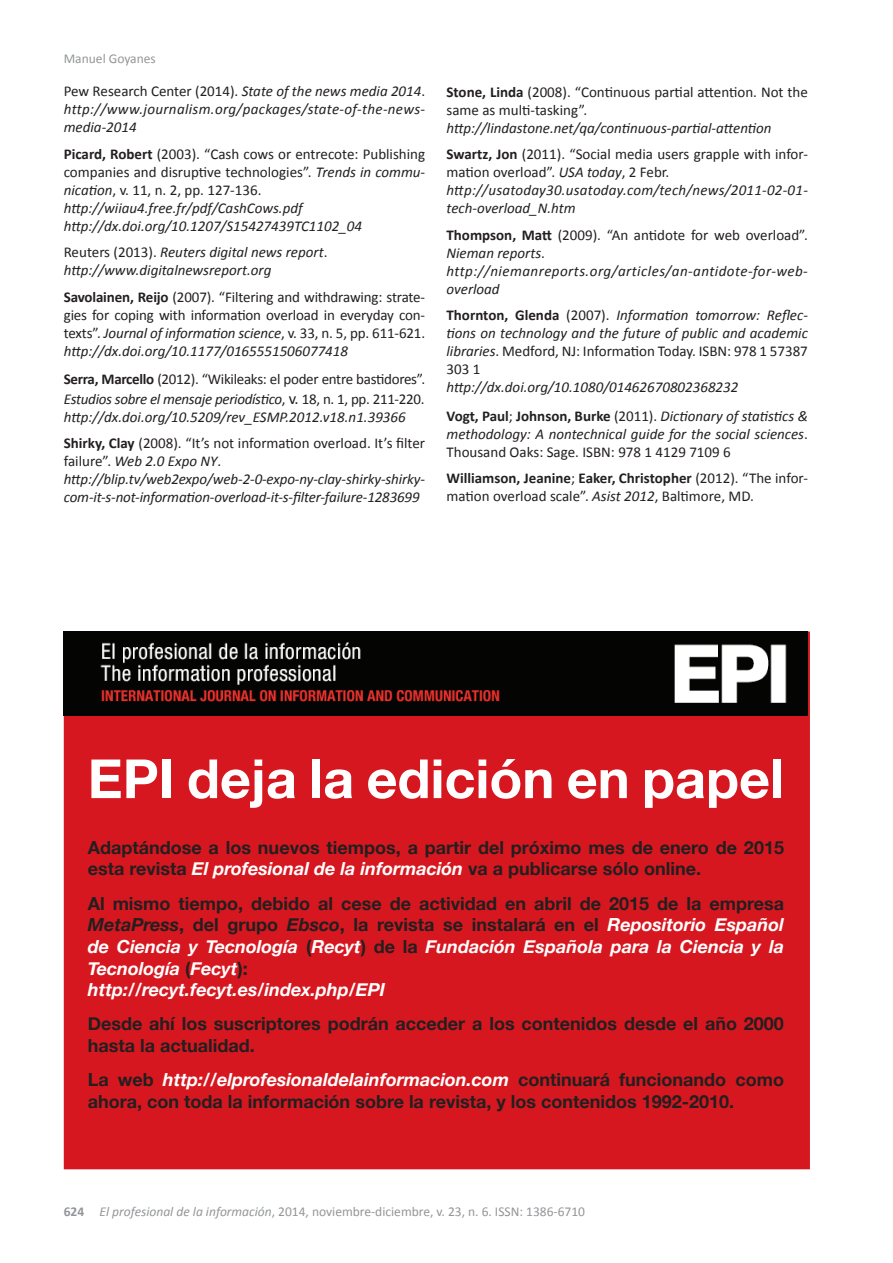
<style>
.page{position:relative;width:893px;height:1263px;background:#fff}
.page>*{position:absolute;margin:0;border:0;box-sizing:border-box;transform-origin:0 0}
.t1{font:700 54px "Helvetica Neue";color:#fff}
.t2{font:700 18px/21.6px "Helvetica Neue";color:#231f20}
.t3{font:italic 700 18px/21.6px "Helvetica Neue";color:#fff}
.t4{font:italic 15px/18px "Calibri";color:#231f20}
.t5{font:15px/18px "Calibri";letter-spacing:-.01em;color:#231f20}
.t6{font:italic 15px/18px "Calibri";letter-spacing:.03em;color:#231f20}
.t7{font:13.5px "Calibri";color:#939598}
.s1{font-style:normal}
.s2{font-weight:700;font-style:normal}
.s3{font-weight:700}
.s4{font-style:italic}
.s5{font-size:16.5px}
.s6{font-style:italic;color:#fff}
.s7{font-style:normal;color:#231f20}
.s8{color:#231f20}
</style>
<div class="page">
<div style="left:64px;top:631px;width:746px;height:538px;background:#d7171f;border:2px solid #d7171f"></div>
<img style="left:64px;top:631px;width:744px;height:85px">
<p class="t7" style="left:64px;top:50px;width:94px">Manuel Goyanes</p>
<p class="t4" style="left:64px;top:82px;width:363px;text-align:justify"><span class="s1">Pew Research Center (2014).</span> State of the news media 2014<span class="s1">. </span>http://www.journalism.org/packages/state-of-the-news&shy;media-2014</p>
<p class="t4" style="left:64px;top:144px;width:363px"><span class="s2">Picard, Robert</span> <span class="s1">(2003). “Cash cows or entrecote: Publishing companies and disruptive technologies”.</span> Trends in commu&shy;nication<span class="s1">, v. 11, n. 2, pp. 127-136. </span>http://wiiau4.free.fr/pdf/CashCows.pdf http://dx.doi.org/10.1207/S15427439TC1102_04</p>
<p class="t4" style="left:64px;top:243px;width:265px"><span class="s1">Reuters (2013).</span> Reuters digital news report<span class="s1">. </span>http://www.digitalnewsreport.org</p>
<p class="t5" style="left:64px;top:288px;width:363px;text-align:justify"><span class="s3">Savolainen, Reijo</span> (2007). “Filtering and withdrawing: strate&shy;gies for coping with information overload in everyday con&shy;texts”. <span class="s4">Journal of information science</span>, v. 33, n. 5, pp. 611-621. <span class="s4">http://dx.doi.org/10.1177/0165551506077418</span></p>
<p class="t5" style="left:64px;top:369px;width:363px;line-height:19.8px"><span class="s3">Serra, Marcello</span> (2012). “Wikileaks: el poder entre bastidores”.<br><span class="s4">Estudios sobre el mensaje periodístico</span>, <span class="s5">v.</span> 18, n. 1, pp. 211-220.</p>
<p class="t4" style="left:64px;top:403px;width:363px;line-height:26.5px">http://dx.doi.org/10.5209/rev_ESMP.2012.v18.n1.39366<br><span class="s2">Shirky, Clay</span> <span class="s1">(2008). “It’s not information overload. It’s filter</span></p>
<p class="t4" style="left:64px;top:452px;width:363px"><span class="s1">failure”.</span> Web 2.0 Expo NY<span class="s1">. </span>http://blip.tv/web2expo/web-2-0-expo-ny-clay-shirky-shirky&shy;com-it-s-not-information-overload-it-s-filter-failure-1283699</p>
<p class="t5" style="left:446px;top:83px;width:363px"><span class="s3">Stone, Linda</span> (2008). “Continuous partial attention. Not the same as multi-tasking”.</p>
<p class="t4" style="left:446px;top:114px;width:363px;line-height:26.5px">http://lindastone.net/qa/continuous-partial-attention<br><span class="s2">Swartz, Jon</span> <span class="s1">(2011). “Social media users grapple with infor-</span></p>
<p class="t4" style="left:446px;top:163px;width:363px"><span class="s1">mation overload”.</span> USA today<span class="s1">, 2 Febr. </span>http://usatoday30.usatoday.com/tech/news/2011-02-01- tech-overload_N.htm</p>
<p class="t6" style="left:446px;top:225px;width:363px"><span class="s2">Thompson, Matt</span> <span class="s1">(2009). “An antidote for web overload”.<br></span>Nieman reports<span class="s1">. </span>http://niemanreports.org/articles/an-antidote-for-web&shy;overload</p>
<p class="t4" style="left:446px;top:306px;width:363px;text-align:justify"><span class="s2">Thornton, Glenda</span> <span class="s1">(2007).</span> Information tomorrow: Reflec&shy;tions on technology and the future of public and academic libraries<span class="s1">. Medford, NJ: Information Today. ISBN: 978 1 57387<br>303 1</span></p>
<p class="t4" style="left:446px;top:372px;width:363px;line-height:28.7px">http://dx.doi.org/10.1080/01462670802368232<br><span class="s2">Vogt, Paul</span><span class="s1">;</span> <span class="s2">Johnson, Burke</span> <span class="s1">(2011).</span> Dictionary of statistics &amp;</p>
<p class="t4" style="left:446px;top:424px;width:363px">methodology: A nontechnical guide for the social sciences<span class="s1">.<br>Thousand Oaks: Sage. ISBN: 978 1 4129 7109 6</span></p>
<p class="t5" style="left:446px;top:469px;width:363px"><span class="s3">Williamson, Jeanine</span>; <span class="s3">Eaker, Christopher</span> (2012). “The infor&shy;mation overload scale”. <span class="s4">Asist 2012</span>, Baltimore, MD.</p>
<h1 class="t1" style="left:88px;top:736px;width:28px">EPI</h1>
<h1 class="t1" style="left:187px;top:736px;width:598px">deja la edición en papel</h1>
<p class="t2" style="left:88px;top:837px;width:698px">Adaptándose a los nuevos tiempos, a partir del próximo mes de enero de 2015 esta revista <span class="s6">El profesional de la información</span> va a publicarse sólo online.</p>
<p class="t3" style="left:88px;top:893px;width:698px"><span class="s7">Al mismo tiempo, debido al cese de actividad en abril de 2015 de la empresa </span><span class="s8">MetaPress</span><span class="s7">, del grupo</span> <span class="s8">Ebsco</span><span class="s7">, la revista se instalará en el</span> Repositorio Español de Ciencia y Tecnología <span class="s7">(</span>Recyt<span class="s7">) de la</span> Fundación Española para la Ciencia y la Tecnología <span class="s7">(</span>Fecyt<span class="s7">):<br></span>http://recyt.fecyt.es/index.php/EPI</p>
<p class="t2" style="left:88px;top:1014px;width:698px">Desde ahí los suscriptores podrán acceder a los contenidos desde el año 2000 hasta la actualidad.</p>
<p class="t2" style="left:88px;top:1070px;width:698px">La web <span class="s6">http://elprofesionaldelainformacion.com</span> continuará funcionando como ahora, con toda la información sobre la revista, y los contenidos 1992-2010.</p>
<p class="t7" style="left:64px;top:1203px;width:523px"><span class="s3">624</span> <span class="s4">El profesional de la información</span>, 2014, noviembre-diciembre, v. 23, n. 6. ISSN: 1386-6710</p>
</div>
